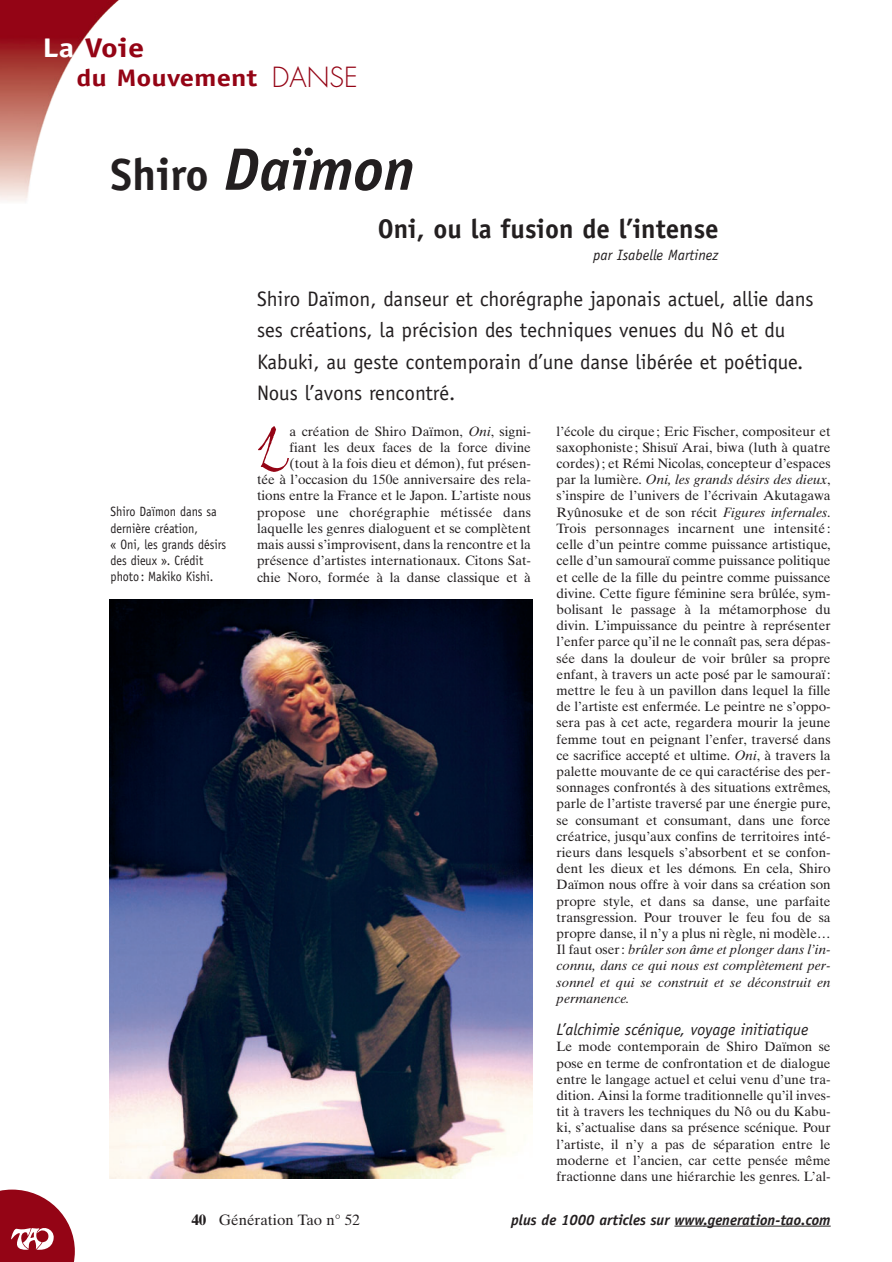
<style>
.page{position:relative;width:892px;height:1262px;background:#fff}
.page>*{position:absolute;margin:0;border:0;box-sizing:border-box;transform-origin:0 0}
.t1{font:61.95px "Bergell Plain";color:#940415}
.t2{font:italic 700 60px "Officina Sans";color:#231f20}
.t3{font:700 27px "Officina Sans";color:#231f20}
.t4{font:700 27px "Officina Sans";color:#940415;scale:1.2 1}
.t5{font:700 24px "Officina Sans";color:#940415;scale:1.2 1}
.t6{font:21px/31.5px "Officina Sans";color:#231f20}
.t7{font:italic 16.5px "Officina Sans";color:#231f20}
.t8{font:italic 700 15px "Officina Sans";color:#231f20}
.t9{font:15px "Times Ten";color:#231f20}
.t10{font:italic 15px "Officina Sans";color:#231f20}
.t11{font:13.5px/16.2px "Times Ten";color:#231f20;text-align:justify}
.t12{font:13.5px/16.2px "Officina Sans";color:#231f20;scale:.9 1}
.s1{color:#fff}
.s2{font-family:"Futura";font-weight:300;font-size:27px}
.s3{font-style:normal;font-size:45px}
.s4{font-style:italic}
.s5{font-weight:700}
</style>
<div class="page">
<svg style="left:0;top:1189px;width:75px;height:73px"></svg>
<hr style="left:674px;top:1226px;width:30px;height:1px;background:#231f20">
<hr style="left:703px;top:1226px;width:39px;height:1px;background:#231f20">
<hr style="left:742px;top:1226px;width:44px;height:1px;background:#231f20">
<hr style="left:786px;top:1226px;width:44px;height:1px;background:#231f20">
<img style="left:109px;top:599px;width:423px;height:580px">
<img style="left:0;top:0;width:119px;height:201px">
<h3 class="t4" style="left:43px;top:38px;width:86px"><span class="s1">La</span> Voie</h3>
<h3 class="t5" style="left:77px;top:68px;width:236px">du Mouvement <span class="s2">DANSE</span></h3>
<h2 class="t2" style="left:111px;top:147px;width:306px"><span class="s3">Shiro</span> Daïmon</h2>
<h3 class="t3" style="left:378px;top:219px;width:342px">Oni, ou la fusion de l’intense</h3>
<p class="t10" style="left:593px;top:250px;width:127px">par Isabelle Martinez</p>
<p class="t12" style="left:111px;top:505px;width:130px">Shiro Daïmon dans sa dernière création,<br>« Oni, les grands désirs des dieux ». Crédit photo: Makiko Kishi.</p>
<h3 class="t6" style="left:257px;top:284px;width:558px">Shiro Daïmon, danseur et chorégraphe japonais actuel, allie dans ses créations, la précision des techniques venues du Nô et du Kabuki, au geste contemporain d’une danse libérée et poétique.<br>Nous l’avons rencontré.</h3>
<p class="t11" style="left:257px;top:424px;width:275px;text-align:right">a création de Shiro Daïmon, <span class="s4">Oni</span>, signi-<br>fiant les deux faces de la force divine<br>(tout à la fois dieu et démon), fut présen-<br>tée à l’occasion du 150e anniversaire des rela&shy;tions entre la France et le Japon. L’artiste nous propose une chorégraphie métissée dans laquelle les genres dialoguent et se complètent mais aussi s’improvisent, dans la rencontre et la présence d’artistes internationaux. Citons Sat&shy;chie Noro, formée à la danse classique et à</p>
<p class="t11" style="left:556px;top:424px;width:275px">l’école du cirque ; Eric Fischer, compositeur et saxophoniste ; Shisuï Arai, biwa (luth à quatre cordes) ; et Rémi Nicolas, concepteur d’espaces par la lumière. <span class="s4">Oni, les grands désirs des dieux</span>, s’inspire de l’univers de l’écrivain Akutagawa Ryûnosuke et de son récit <span class="s4">Figures infernales</span>.<br>Trois personnages incarnent une intensité : celle d’un peintre comme puissance artistique, celle d’un samouraï comme puissance politique et celle de la fille du peintre comme puissance divine. Cette figure féminine sera brûlée, sym&shy;bolisant le passage à la métamorphose du divin. L’impuissance du peintre à représenter l’enfer parce qu’il ne le connaît pas, sera dépas&shy;sée dans la douleur de voir brûler sa propre enfant, à travers un acte posé par le samouraï : mettre le feu à un pavillon dans lequel la fille de l’artiste est enfermée. Le peintre ne s’oppo&shy;sera pas à cet acte, regardera mourir la jeune femme tout en peignant l’enfer, traversé dans ce sacrifice accepté et ultime. <span class="s4">Oni</span>, à travers la palette mouvante de ce qui caractérise des per&shy;sonnages confrontés à des situations extrêmes, parle de l’artiste traversé par une énergie pure, se consumant et consumant, dans une force créatrice, jusqu’aux confins de territoires inté&shy;rieurs dans lesquels s’absorbent et se confon&shy;dent les dieux et les démons. En cela, Shiro Daïmon nous offre à voir dans sa création son propre style, et dans sa danse, une parfaite transgression. Pour trouver le feu fou de sa propre danse, il n’y a plus ni règle, ni modèle… Il faut oser : <span class="s4">brûler son âme et plonger dans l’in&shy;connu, dans ce qui nous est complètement per&shy;sonnel et qui se construit et se déconstruit en permanence.</span></p>
<p class="t7" style="left:556px;top:1023px;width:253px">L’alchimie scénique, voyage initiatique</p>
<p class="t11" style="left:556px;top:1040px;width:275px">Le mode contemporain de Shiro Daïmon se pose en terme de confrontation et de dialogue entre le langage actuel et celui venu d’une tra&shy;dition. Ainsi la forme traditionnelle qu’il inves&shy;tit à travers les techniques du Nô ou du Kabu&shy;ki, s’actualise dans sa présence scénique. Pour l’artiste, il n’y a pas de séparation entre le moderne et l’ancien, car cette pensée même fractionne dans une hiérarchie les genres. L’al-</p>
<h1 class="t1" style="left:257px;top:422px;width:34px">L</h1>
<p class="t9" style="left:191px;top:1214px;width:170px"><span class="s5">40</span> Génération Tao n° 52</p>
<p class="t8" style="left:511px;top:1214px;width:321px">plus de 1000 articles sur www.generation-tao.com</p>
</div>
